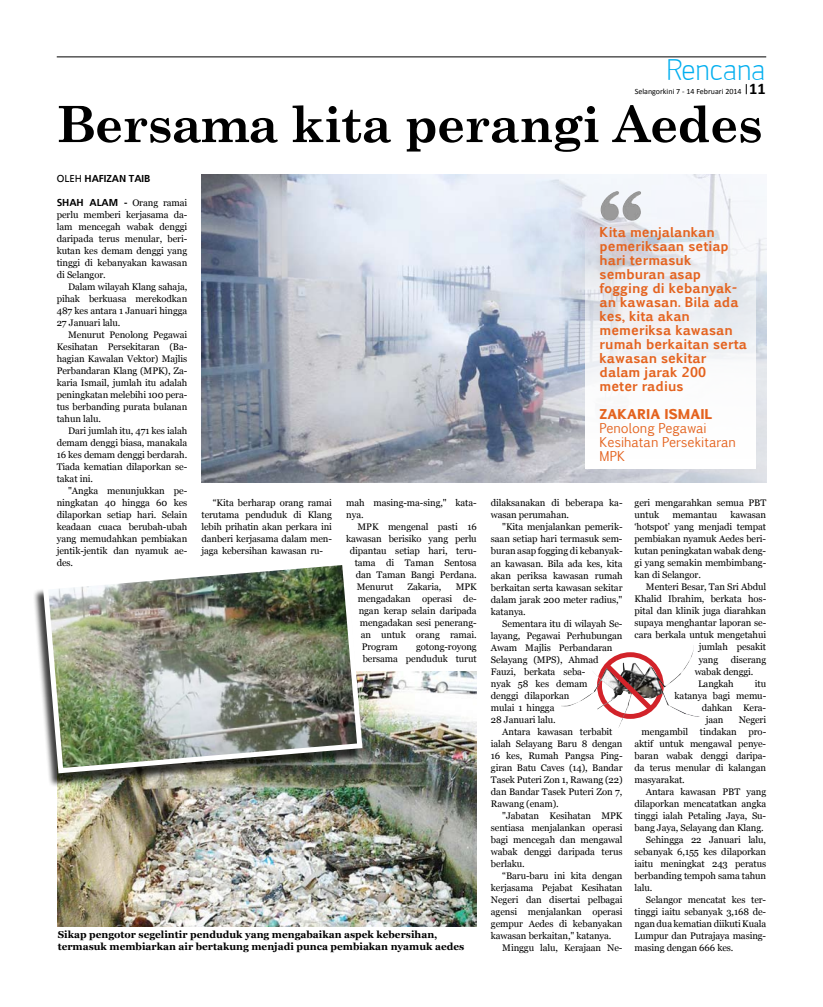
<style>
.page{position:relative;width:823px;height:1007px;background:#fff}
.page>*{position:absolute;margin:0;border:0;box-sizing:border-box;transform-origin:0 0}
.t1{font:700 50px "Century Schoolbook";letter-spacing:-.02em;color:#000}
.t2{font:29px "Engel Lightltd";color:#00aeef}
.t3{font:700 13px/14px "Pigiarniq";color:#e4631f}
.t4{font:13px/14px "Pigiarniq";color:#e4631f}
.t5{font:800 13px "Pigiarniq";color:#e4631f}
.t6{font:700 10px/11.5px "Georgia";color:#000}
.t7{font:700 10px "Frutiger Linotype";letter-spacing:-.01em;color:#000}
.t8{font:9.5px/12px "Georgia";letter-spacing:-.01em;color:#000;text-align:justify}
.t9{font:8px "Calibri";color:#000}
.s1{font-weight:700;font-size:16.3px}
.s2{font-weight:400}
.s3{font-family:"Frutiger Linotype";font-weight:700;font-size:10px}
</style>
<div class="page">
<img style="left:201px;top:174px;width:564px;height:308px">
<svg style="left:585px;top:214px;width:170px;height:254px;fill:#f5f6f9"></svg>
<hr style="left:57px;top:57px;width:708px;height:1px;background:#000">
<img style="left:57px;top:671px;width:419px;height:255px">
<div style="left:33px;top:563px;width:334px;height:228px;background:#000;opacity:.75"></div>
<img style="left:40px;top:563px;width:325px;height:212px">
<img style="left:600px;top:191px;width:41px;height:30px">
<img style="left:561px;top:646px;width:139px;height:82px">
<svg style="left:605px;top:663px;width:46px;height:47px"></svg>
<h2 class="t2" style="left:666px;top:59px;width:100px">Rencana</h2>
<p class="t9" style="left:634px;top:86px;width:132px">Selangorkini 7 - 14 Februari 2014 <span class="s1">11</span></p>
<h1 class="t1" style="left:57px;top:85px;width:707px">Bersama kita perangi Aedes</h1>
<p class="t7" style="left:57px;top:172px;width:95px"><span class="s2">Oleh</span> HAFIZAN TAIB</p>
<p class="t8" style="left:57px;top:196px;width:132px"><span class="s3">SHAH ALAM -</span> Orang ramai perlu memberi kerjasama da&shy;lam mencegah wabak denggi daripada terus menular, beri&shy;kutan kes demam denggi yang tinggi di kebanyakan kawasan di Selangor.</p>
<p class="t8" style="left:57px;top:280px;width:132px;text-indent:11px">Dalam wilayah Klang sahaja, pihak berkuasa merekodkan 487 kes antara 1 Januari hingga 27 Januari lalu.</p>
<p class="t8" style="left:57px;top:328px;width:132px;text-indent:11px">Menurut Penolong Pegawai Kesihatan Persekitaran (Ba&shy;hagian Kawalan Vektor) Majlis Perbandaran Klang (MPK), Za&shy;karia Ismail, jumlah itu adalah peningkatan melebihi 100 pera&shy;tus berbanding purata bulanan tahun lalu.</p>
<p class="t8" style="left:57px;top:424px;width:132px;text-indent:11px">Dari jumlah itu, 471 kes ialah demam denggi biasa, manakala 16 kes demam denggi berdarah.<br>Tiada kematian dilaporkan se&shy;takat ini.</p>
<p class="t8" style="left:57px;top:484px;width:132px;text-indent:11px">"Angka menunjukkan pe&shy;ningkatan 40 hingga 60 kes dilaporkan setiap hari. Selain keadaan cuaca berubah-ubah yang memudahkan pembiakan jentik-jentik dan nyamuk ae&shy;des.</p>
<p class="t8" style="left:201px;top:496px;width:132px;text-indent:11px">“Kita berharap orang ramai terutama penduduk di Klang lebih prihatin akan perkara ini danberi kerjasama dalam men&shy;jaga kebersihan kawasan ru-</p>
<p class="t8" style="left:346px;top:496px;width:132px">mah masing-ma-sing," kata&shy;nya.</p>
<p class="t8" style="left:357px;top:520px;width:121px">MPK mengenal pasti 16</p>
<p class="t8" style="left:346px;top:532px;width:132px">kawasan berisiko yang perlu</p>
<p class="t8" style="left:349px;top:544px;width:128px">dipantau setiap hari, teru-</p>
<p class="t8" style="left:354px;top:556px;width:123px">tama di Taman Sentosa</p>
<p class="t8" style="left:355px;top:568px;width:122px">dan Taman Bangi Perdana.</p>
<p class="t8" style="left:356px;top:580px;width:38px">Menurut</p>
<p class="t8" style="left:407px;top:580px;width:35px">Zakaria,</p>
<p class="t8" style="left:455px;top:580px;width:23px">MPK</p>
<p class="t8" style="left:357px;top:592px;width:120px">mengadakan operasi de-</p>
<p class="t8" style="left:358px;top:604px;width:119px">ngan kerap selain daripada</p>
<p class="t8" style="left:359px;top:616px;width:118px">mengadakan sesi penerang-</p>
<p class="t8" style="left:360px;top:628px;width:117px">an untuk orang ramai.</p>
<p class="t8" style="left:361px;top:640px;width:38px">Program</p>
<p class="t8" style="left:362px;top:640px;width:115px;text-align:right">gotong-royong<br>bersama penduduk turut</p>
<p class="t6" style="left:58px;top:929px;width:408px">Sikap pengotor segelintir penduduk yang mengabaikan aspek kebersihan, termasuk membiarkan air bertakung menjadi punca pembiakan nyamuk aedes</p>
<h3 class="t3" style="left:599px;top:225px;width:149px">Kita menjalankan pemeriksaan setiap hari termasuk semburan asap fogging di kebanyak&shy;an kawasan. Bila ada kes, kita akan memeriksa kawasan rumah berkaitan serta kawasan sekitar dalam jarak 200 meter radius</h3>
<h3 class="t5" style="left:599px;top:404px;width:114px">ZAKARIA ISMAIL</h3>
<h3 class="t4" style="left:599px;top:421px;width:138px">Penolong Pegawai<br>Kesihatan Persekitaran<br>MPK</h3>
<p class="t8" style="left:490px;top:497px;width:133px">dilaksanakan di beberapa ka&shy;wasan perumahan.</p>
<p class="t8" style="left:490px;top:521px;width:133px;text-indent:11px">"Kita menjalankan pemerik&shy;saan setiap hari termasuk sem&shy;buran asap fogging di kebanyak&shy;an kawasan. Bila ada kes, kita akan periksa kawasan rumah berkaitan serta kawasan sekitar dalam jarak 200 meter radius," katanya.</p>
<p class="t8" style="left:490px;top:617px;width:133px;text-align:left;text-indent:11px">Sementara itu di wilayah Se&shy;layang, Pegawai Perhubungan<br>Awam Majlis Perbandaran<br>Selayang (MPS), Ahmad<br>Fauzi, berkata seba-<br>nyak 58 kes demam<br>denggi dilaporkan<br>mulai 1 hingga<br>28 Januari lalu.</p>
<p class="t8" style="left:490px;top:725px;width:133px;text-align:left;text-indent:11px">Antara kawasan terbabit ialah Selayang Baru 8 dengan<br>16 kes, Rumah Pangsa Ping&shy;giran Batu Caves (14), Bandar<br>Tasek Puteri Zon 1, Rawang (22) dan Bandar Tasek Puteri Zon 7,<br>Rawang (enam).</p>
<p class="t8" style="left:490px;top:809px;width:133px;text-indent:11px">"Jabatan Kesihatan MPK sentiasa menjalankan operasi bagi mencegah dan mengawal wabak denggi daripada terus berlaku.</p>
<p class="t8" style="left:490px;top:869px;width:133px;text-indent:11px">“Baru-baru ini kita dengan kerjasama Pejabat Kesihatan Negeri dan disertai pelbagai agensi menjalankan operasi gempur Aedes di kebanyakan kawasan berkaitan," katanya.</p>
<p class="t8" style="left:502px;top:941px;width:122px">Minggu lalu, Kerajaan Ne-</p>
<p class="t8" style="left:634px;top:497px;width:133px">geri mengarahkan semua PBT untuk</p>
<p class="t8" style="left:634px;top:509px;width:133px;text-indent:96px">kawasan ‘hotspot’ yang menjadi tempat pembiakan nyamuk Aedes beri&shy;kutan peningkatan wabak deng&shy;gi yang semakin membimbang&shy;kan di Selangor.</p>
<p class="t8" style="left:645px;top:581px;width:122px">Menteri Besar, Tan Sri Abdul</p>
<p class="t8" style="left:634px;top:593px;width:133px">Khalid Ibrahim, berkata hos-</p>
<p class="t8" style="left:634px;top:605px;width:133px">pital dan klinik juga diarahkan</p>
<p class="t8" style="left:634px;top:617px;width:133px">supaya menghantar laporan se-</p>
<p class="t8" style="left:634px;top:629px;width:133px">cara berkala untuk mengetahui</p>
<p class="t8" style="left:698px;top:641px;width:69px">jumlah pesakit</p>
<p class="t8" style="left:698px;top:653px;width:21px">yang</p>
<p class="t8" style="left:730px;top:653px;width:37px">diserang</p>
<p class="t8" style="left:694px;top:665px;width:60px">wabak denggi.</p>
<p class="t8" style="left:697px;top:677px;width:37px">Langkah</p>
<p class="t8" style="left:754px;top:677px;width:13px">itu</p>
<p class="t8" style="left:674px;top:689px;width:93px">katanya bagi memu-</p>
<p class="t8" style="left:701px;top:701px;width:66px">dahkan Kera-</p>
<p class="t8" style="left:705px;top:713px;width:19px">jaan</p>
<p class="t8" style="left:738px;top:713px;width:29px">Negeri</p>
<p class="t8" style="left:641px;top:725px;width:126px">mengambil tindakan pro-</p>
<p class="t8" style="left:634px;top:737px;width:133px">aktif untuk mengawal penye-</p>
<p class="t8" style="left:634px;top:749px;width:133px">baran wabak denggi daripa-</p>
<p class="t8" style="left:634px;top:761px;width:133px">da terus menular di kalangan</p>
<p class="t8" style="left:634px;top:773px;width:52px">masyarakat.</p>
<p class="t8" style="left:645px;top:785px;width:122px">Antara kawasan PBT yang</p>
<p class="t8" style="left:634px;top:797px;width:133px">dilaporkan mencatatkan angka</p>
<p class="t8" style="left:634px;top:809px;width:133px">tinggi ialah Petaling Jaya, Su-</p>
<p class="t8" style="left:634px;top:821px;width:130px">bang Jaya, Selayang dan Klang.</p>
<p class="t8" style="left:645px;top:833px;width:122px">Sehingga 22 Januari lalu,</p>
<p class="t8" style="left:634px;top:845px;width:133px">sebanyak 6,155 kes dilaporkan</p>
<p class="t8" style="left:634px;top:857px;width:133px">iaitu meningkat 243 peratus</p>
<p class="t8" style="left:634px;top:869px;width:133px">berbanding tempoh sama tahun</p>
<p class="t8" style="left:634px;top:881px;width:19px">lalu.</p>
<p class="t8" style="left:645px;top:893px;width:122px">Selangor mencatat kes ter-</p>
<p class="t8" style="left:634px;top:905px;width:133px">tinggi iaitu sebanyak 3,168 de-</p>
<p class="t8" style="left:634px;top:917px;width:133px">ngan dua kematian diikuti Kuala</p>
<p class="t8" style="left:634px;top:929px;width:133px">Lumpur dan Putrajaya masing-</p>
<p class="t8" style="left:634px;top:941px;width:100px">masing dengan 666 kes.</p>
<p class="t8" style="left:672px;top:509px;width:46px">memantau</p>
</div>
